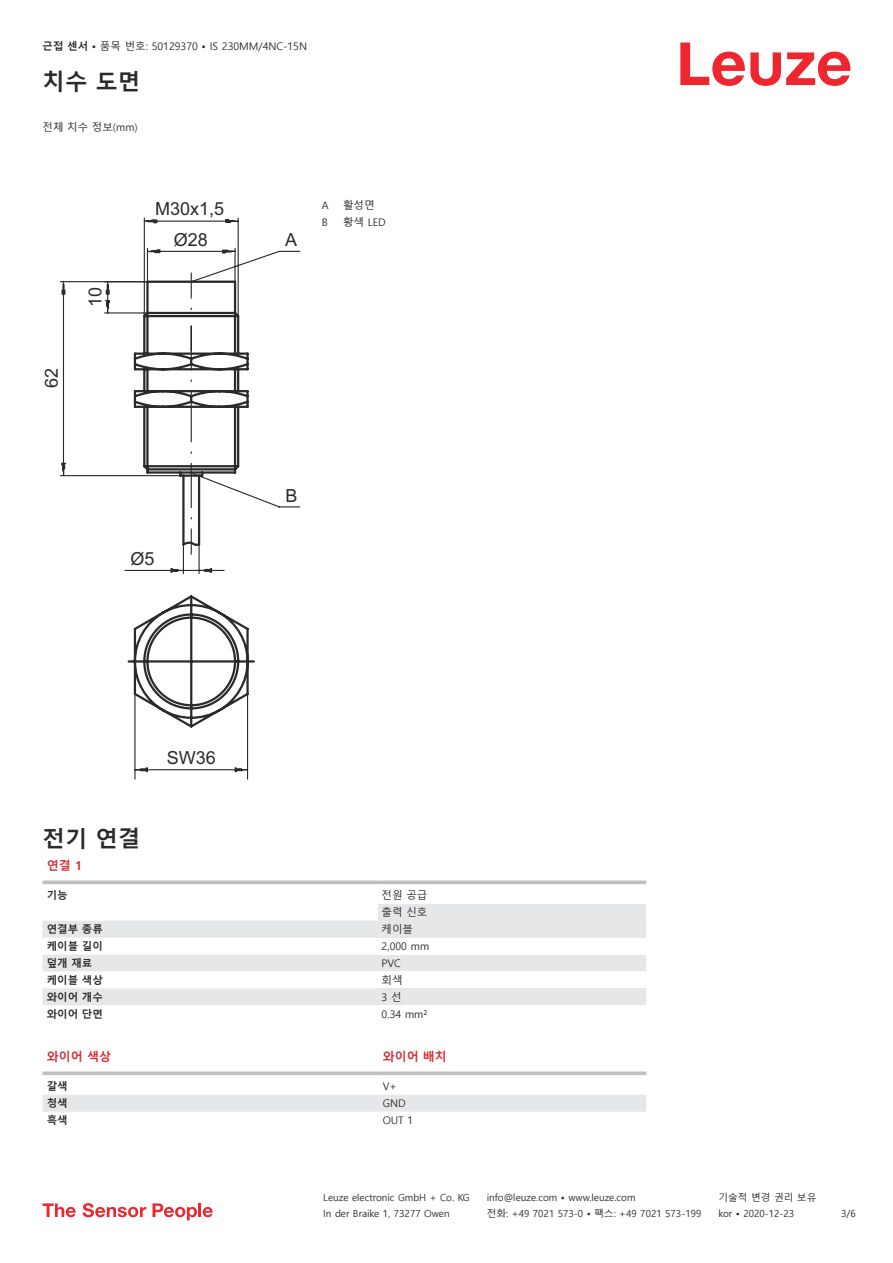
<style>
.page{position:relative;width:893px;height:1263px;background:#fff}
.page>*{position:absolute;margin:0;border:0;box-sizing:border-box;transform-origin:0 0}
.t1{font:700 22.5px "Malgun Gothic";color:#2b292a}
.t2{font:18px "Arial";color:#2b292a}
.t3{font:700 12px "Malgun Gothic";color:#db2a30}
.t4{font:10.5px/17px "Malgun Gothic";color:#2b292a}
.t5{font:700 10.5px "Malgun Gothic";color:#2b292a}
.t6{font:9.75px "Malgun Gothic";color:#2b292a}
.s1{font-weight:700}
</style>
<div class="page">
<svg style="left:680px;top:43px;width:170px;height:43px"></svg>
<svg style="left:43px;top:921px;width:335px;height:84px;fill:#e6e7e9"></svg>
<svg style="left:43px;top:880px;width:335px;height:4px"></svg>
<svg style="left:378px;top:880px;width:268px;height:4px"></svg>
<div style="left:378px;top:904px;width:268px;height:17px;background:#e6e7e9"></div>
<div style="left:378px;top:921px;width:268px;height:17px;background:#e6e7e9"></div>
<div style="left:378px;top:954px;width:268px;height:17px;background:#e6e7e9"></div>
<div style="left:378px;top:988px;width:268px;height:17px;background:#e6e7e9"></div>
<div style="left:43px;top:1095px;width:603px;height:17px;background:#e6e7e9"></div>
<svg style="left:43px;top:1071px;width:335px;height:4px"></svg>
<svg style="left:378px;top:1071px;width:226px;height:4px"></svg>
<svg style="left:604px;top:1071px;width:42px;height:4px"></svg>
<svg style="left:43px;top:1203px;width:33px;height:14px"></svg>
<svg style="left:83px;top:1203px;width:63px;height:14px"></svg>
<svg style="left:153px;top:1203px;width:44px;height:17px"></svg>
<hr style="left:198px;top:1203px;width:3px;height:14px;background:#ed272d">
<svg style="left:203px;top:1207px;width:10px;height:10px"></svg>
<svg style="left:59px;top:217px;width:241px;height:563px"></svg>
<p class="t4" style="left:43px;top:38px;width:266px"><span class="s1">근접 센서 •</span> 품목 번호: 50129370 <span class="s1">•</span> IS 230MM/4NC-15N</p>
<h1 class="t1" style="left:43px;top:69px;width:99px">치수 도면</h1>
<p class="t4" style="left:43px;top:118px;width:97px">전체 치수 정보(mm)</p>
<h2 class="t2" style="left:45px;top:388px;width:22px;rotate:-90deg">62</h2>
<h2 class="t2" style="left:88px;top:307px;width:22px;rotate:-90deg">10</h2>
<h2 class="t2" style="left:155px;top:202px;width:71px">M30x1,5</h2>
<h2 class="t2" style="left:174px;top:232px;width:36px">Ø28</h2>
<h2 class="t2" style="left:285px;top:233px;width:14px">A</h2>
<p class="t4" style="left:322px;top:197px;width:8px">A</p>
<p class="t4" style="left:343px;top:197px;width:33px">활성면</p>
<p class="t4" style="left:322px;top:214px;width:8px">B</p>
<p class="t4" style="left:343px;top:214px;width:44px">황색 LED</p>
<h2 class="t2" style="left:131px;top:551px;width:26px">Ø5</h2>
<h2 class="t2" style="left:285px;top:488px;width:14px">B</h2>
<h2 class="t2" style="left:167px;top:751px;width:51px">SW36</h2>
<h1 class="t1" style="left:43px;top:825px;width:99px">전기 연결</h1>
<p class="t3" style="left:47px;top:858px;width:37px">연결 1</p>
<p class="t5" style="left:47px;top:889px;width:22px">기능</p>
<p class="t4" style="left:382px;top:887px;width:47px">전원 공급 출력 신호</p>
<p class="t5" style="left:47px;top:923px;width:58px">연결부 종류</p>
<p class="t4" style="left:382px;top:921px;width:33px">케이블</p>
<p class="t5" style="left:47px;top:940px;width:58px">케이블 길이</p>
<p class="t4" style="left:382px;top:938px;width:49px">2,000 mm</p>
<p class="t5" style="left:47px;top:957px;width:47px">덮개 재료</p>
<p class="t4" style="left:382px;top:955px;width:21px">PVC</p>
<p class="t5" style="left:47px;top:974px;width:58px">케이블 색상</p>
<p class="t4" style="left:382px;top:972px;width:22px">회색</p>
<p class="t5" style="left:47px;top:990px;width:58px">와이어 개수</p>
<p class="t4" style="left:382px;top:988px;width:21px">3 선</p>
<p class="t5" style="left:47px;top:1007px;width:58px">와이어 단면</p>
<p class="t4" style="left:382px;top:1005px;width:47px">0.34 mm²</p>
<p class="t3" style="left:47px;top:1049px;width:66px">와이어 색상</p>
<p class="t3" style="left:383px;top:1049px;width:66px">와이어 배치</p>
<p class="t5" style="left:47px;top:1080px;width:22px">갈색</p>
<p class="t4" style="left:383px;top:1078px;width:16px">V+</p>
<p class="t5" style="left:47px;top:1097px;width:22px">청색</p>
<p class="t4" style="left:383px;top:1095px;width:24px">GND</p>
<p class="t5" style="left:47px;top:1114px;width:22px">흑색</p>
<p class="t4" style="left:383px;top:1112px;width:32px">OUT 1</p>
<p class="t6" style="left:323px;top:1192px;width:148px">Leuze electronic GmbH + Co. KG</p>
<p class="t6" style="left:487px;top:1192px;width:150px">info@leuze.com • www.leuze.com</p>
<p class="t6" style="left:718px;top:1192px;width:100px">기술적 변경 권리 보유</p>
<p class="t6" style="left:323px;top:1208px;width:128px">In der Braike 1, 73277 Owen</p>
<p class="t6" style="left:487px;top:1208px;width:216px">전화: +49 7021 573-0 • 팩스: +49 7021 573-199</p>
<p class="t6" style="left:718px;top:1208px;width:77px">kor • 2020-12-23</p>
<p class="t6" style="left:841px;top:1208px;width:16px">3 /6</p>
</div>
